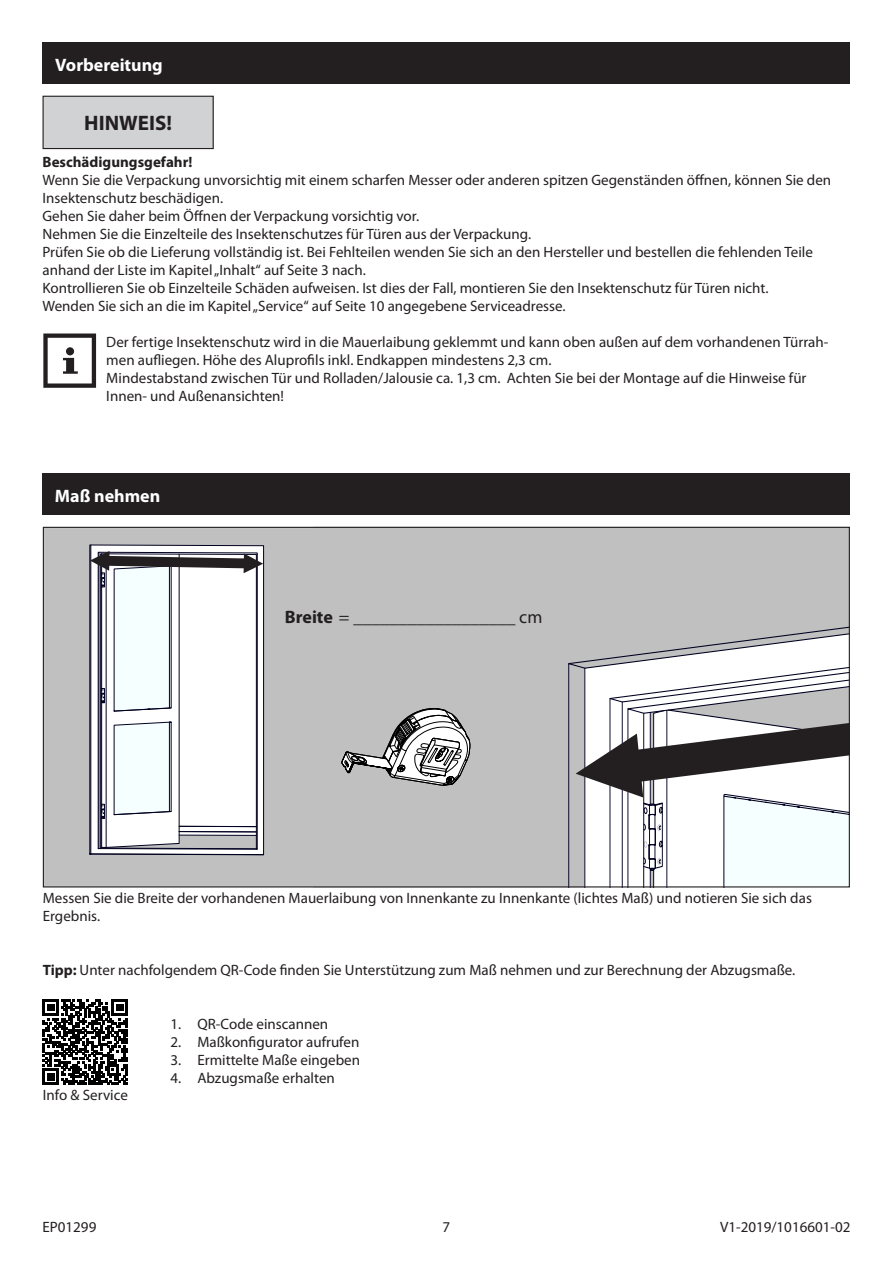
<style>
.page{position:relative;width:893px;height:1263px;background:#fff}
.page>*{position:absolute;margin:0;border:0;box-sizing:border-box;transform-origin:0 0}
.HINWEIS{font:700 21px "Myriad Pro";color:#231f20}
.t1{font:18px "Myriad Pro";color:#231f20}
.Überschrift_Balken_I{font:700 18px "Myriad Pro";color:#fff}
.Fließtext{font:15px/18px "Myriad Pro";color:#231f20}
.Fließtext-2{font:700 15px "Myriad Pro";color:#231f20}
.Inhaltsverzeichnis_F{font:15px "Myriad Pro";color:#231f20}
.Seitennummerierung{font:15px "Myriad Pro";color:#231f20}
.s1{font-weight:700}
</style>
<div class="page">
<svg style="left:43px;top:999px;width:85px;height:85px"></svg>
<div style="left:475px;top:529px;width:373px;height:356px;background:#c0c0c0"></div>
<svg style="left:568px;top:625px;width:280px;height:260px"></svg>
<div style="left:43px;top:43px;width:807px;height:41px;background:#231f20"></div>
<div style="left:43px;top:96px;width:170px;height:53px;background:#d1d2d4"></div>
<div style="left:43px;top:96px;width:171px;height:53px;border:1px solid #231f20"></div>
<svg style="left:43px;top:333px;width:53px;height:55px"></svg>
<div style="left:42px;top:474px;width:808px;height:41px;background:#231f20"></div>
<div style="left:45px;top:529px;width:430px;height:356px;background:#c0c0c0"></div>
<svg style="left:91px;top:545px;width:173px;height:310px;background:#858594"></svg>
<svg style="left:90px;top:546px;width:173px;height:303px;background:#dfe1e4"></svg>
<svg style="left:341px;top:708px;width:129px;height:78px"></svg>
<p class="Überschrift_Balken_I" style="left:55px;top:53px;width:109px">Vorbereitung</p>
<p class="HINWEIS" style="left:84px;top:109px;width:89px">HINWEIS!</p>
<p class="Fließtext-2" style="left:43px;top:152px;width:151px">Beschädigungsgefahr!</p>
<p class="Fließtext" style="left:43px;top:171px;width:790px">Wenn Sie die Verpackung unvorsichtig mit einem scharfen Messer oder anderen spitzen Gegenständen öffnen, können Sie den<br>Insektenschutz beschädigen.</p>
<p class="Fließtext" style="left:43px;top:207px;width:378px">Gehen Sie daher beim Öffnen der Verpackung vorsichtig vor.</p>
<p class="Fließtext" style="left:43px;top:225px;width:490px">Nehmen Sie die Einzelteile des Insektenschutzes für Türen aus der Verpackung.</p>
<p class="Fließtext" style="left:43px;top:243px;width:772px">Prüfen Sie ob die Lieferung vollständig ist. Bei Fehlteilen wenden Sie sich an den Hersteller und bestellen die fehlenden Teile</p>
<p class="Fließtext" style="left:43px;top:261px;width:325px">anhand der Liste im Kapitel „Inhalt“ auf Seite 3 nach.</p>
<p class="Fließtext" style="left:43px;top:279px;width:727px">Kontrollieren Sie ob Einzelteile Schäden aufweisen. Ist dies der Fall, montieren Sie den Insektenschutz für Türen nicht.</p>
<p class="Fließtext" style="left:43px;top:297px;width:524px">Wenden Sie sich an die im Kapitel „Service“ auf Seite 10 angegebene Serviceadresse.</p>
<p class="Fließtext" style="left:106px;top:333px;width:723px">Der fertige Insektenschutz wird in die Mauerlaibung geklemmt und kann oben außen auf dem vorhandenen Türrah&shy;men aufliegen. Höhe des Aluprofils inkl. Endkappen mindestens 2,3 cm.<br>Mindestabstand zwischen Tür und Rolladen/Jalousie ca. 1,3 cm. Achten Sie bei der Montage auf die Hinweise für Innen- und Außenansichten!</p>
<p class="Überschrift_Balken_I" style="left:55px;top:484px;width:107px">Maß nehmen</p>
<p class="t1" style="left:285px;top:606px;width:79px"><span class="s1">Breite</span> = __________________</p>
<p class="t1" style="left:519px;top:606px;width:25px">cm</p>
<p class="Fließtext" style="left:43px;top:889px;width:771px">Messen Sie die Breite der vorhandenen Mauerlaibung von Innenkante zu Innenkante (lichtes Maß) und notieren Sie sich das<br>Ergebnis.</p>
<p class="Fließtext" style="left:43px;top:961px;width:754px"><span class="s1">Tipp:</span> Unter nachfolgendem QR-Code finden Sie Unterstützung zum Maß nehmen und zur Berechnung der Abzugsmaße.</p>
<p class="Inhaltsverzeichnis_F" style="left:43px;top:1086px;width:87px">Info &amp; Service</p>
<p class="Fließtext" style="left:170px;top:1015px;width:159px">1. QR-Code einscannen</p>
<p class="Fließtext" style="left:170px;top:1033px;width:190px">2. Maßkonfigurator aufrufen</p>
<p class="Fließtext" style="left:170px;top:1051px;width:191px">3. Ermittelte Maße eingeben</p>
<p class="Fließtext" style="left:170px;top:1069px;width:166px">4. Abzugsmaße erhalten</p>
<p class="Fließtext" style="left:43px;top:1217px;width:55px">EP01299</p>
<p class="Seitennummerierung" style="left:443px;top:1217px;width:9px">7</p>
<p class="Fließtext" style="left:720px;top:1217px;width:132px">V1-2019/1016601-02</p>
</div>
